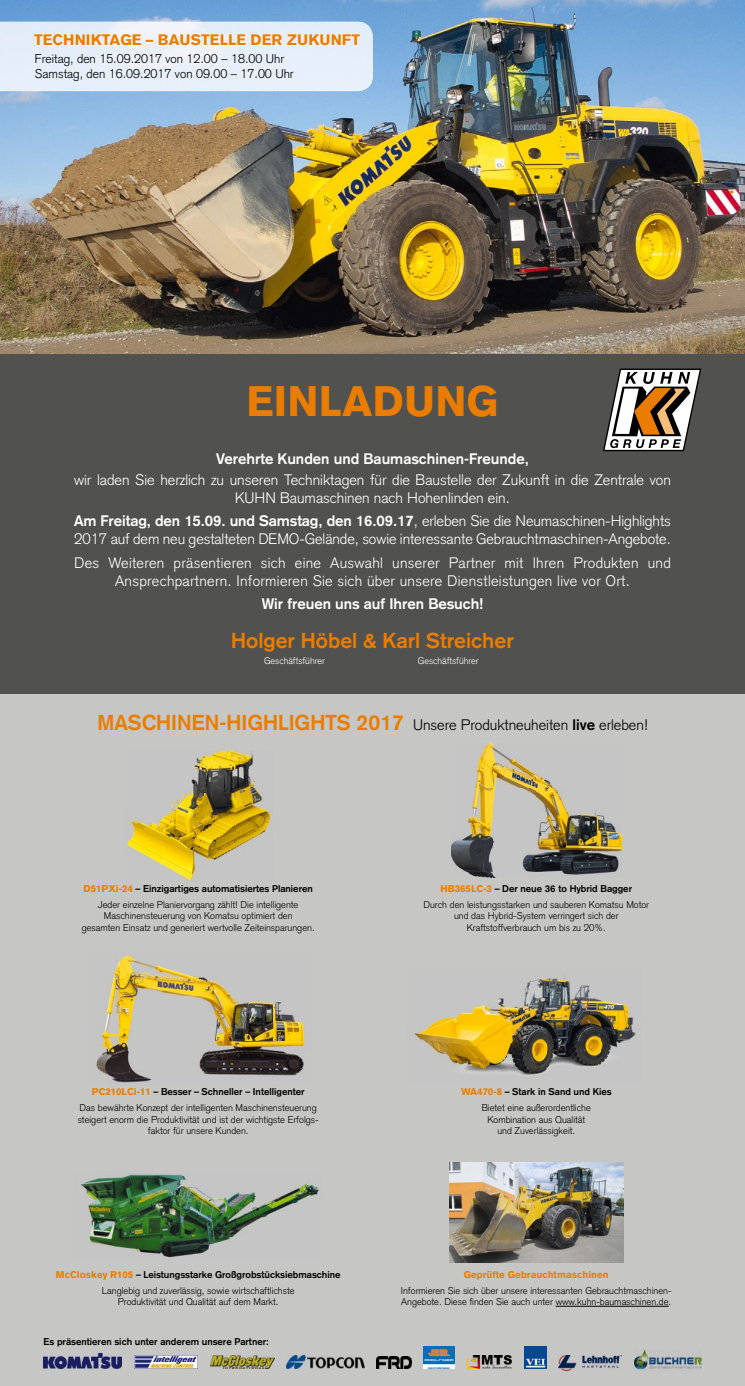
<style>
.page{position:relative;width:745px;height:1386px;background:#fff}
.page>*{position:absolute;margin:0;border:0;box-sizing:border-box;transform-origin:0 0}
.t1{font:900 41.88px "Akzidenz Grotesk";letter-spacing:.005em;color:#ea7d00}
.t2{font:700 21.25px "Akzidenz Grotesk";color:#ea7d00}
.t3{font:300 15px/18px "Akzidenz Grotesk";color:#fff;text-align:center}
.t4{font:300 15px/18px "Akzidenz Grotesk";letter-spacing:.02em;color:#fff;text-align:center}
.t5{font:700 15px "Akzidenz Grotesk";color:#fff}
.t6{font:300 15px "Akzidenz Grotesk";color:#000}
.t7{font:900 15px "Akzidenz Grotesk";letter-spacing:.005em;color:#ea7d00}
.t8{font:300 12.5px/15px "Akzidenz Grotesk";color:#000}
.t9{font:300 9.62px/11.6px "Akzidenz Grotesk";color:#000;text-align:center}
.t10{font:700 9.62px "Akzidenz Grotesk";color:#000}
.t11{font:900 9.62px "Akzidenz Grotesk";color:#ea7d00}
.t12{font:300 9.38px "Akzidenz Grotesk";color:#fff}
.s1{font-weight:700}
.s2{font-weight:700;font-size:21.25px;color:#ea7d00}
.s3{font-weight:900;color:#ea7d00}
</style>
<div class="page">
<img style="left:0;top:0;width:744px;height:354px">
<div style="left:0;top:22px;width:372px;height:69px;background:#e7effa"></div>
<svg style="left:34px;top:33px;width:326px;height:13px"></svg>
<div style="left:0;top:354px;width:744px;height:340px;background:#515150"></div>
<div style="left:0;top:694px;width:744px;height:691px;background:#c6c6c5"></div>
<svg style="left:603px;top:368px;width:98px;height:84px"></svg>
<hr style="left:555px;top:1305px;width:113px;height:1px;background:#000">
<img style="left:127px;top:750px;width:145px;height:130px">
<img style="left:451px;top:743px;width:170px;height:135px">
<img style="left:413px;top:977px;width:223px;height:99px">
<img style="left:96px;top:955px;width:211px;height:128px">
<img style="left:80px;top:1174px;width:239px;height:84px">
<img style="left:449px;top:1162px;width:174px;height:100px">
<img style="left:376px;top:1356px;width:35px;height:12px">
<img style="left:44px;top:1353px;width:77px;height:15px">
<img style="left:558px;top:1355px;width:63px;height:15px">
<img style="left:467px;top:1355px;width:44px;height:13px">
<img style="left:210px;top:1355px;width:64px;height:13px">
<img style="left:423px;top:1346px;width:31px;height:22px">
<img style="left:524px;top:1346px;width:22px;height:22px">
<img style="left:134px;top:1355px;width:64px;height:13px">
<img style="left:286px;top:1355px;width:78px;height:13px">
<img style="left:634px;top:1349px;width:67px;height:21px">
<h3 class="t7" style="left:34px;top:31px;width:327px">TECHNIKTAGE – BAUSTELLE DER ZUKUNFT</h3>
<p class="t8" style="left:35px;top:52px;width:260px">Freitag, den 15.09.2017 von 12.00 – 18.00 Uhr<br>Samstag, den 16.09.2017 von 09.00 – 17.00 Uhr</p>
<h1 class="t1" style="left:246px;top:375px;width:253px">EINLADUNG</h1>
<h3 class="t5" style="left:216px;top:449px;width:314px">Verehrte Kunden und Baumaschinen-Freunde,</h3>
<h3 class="t3" style="left:74px;top:471px;width:598px">wir laden Sie herzlich zu unseren Techniktagen für die Baustelle der Zukunft in die Zentrale von<br>KUHN Baumaschinen nach Hohenlinden ein.</h3>
<h3 class="t3" style="left:74px;top:512px;width:597px;text-align:left"><span class="s1">Am Freitag, den 15.09. und Samstag, den 16.09.17</span>, erleben Sie die Neumaschinen-Highlights<br>2017 auf dem neu gestalteten DEMO-Gelände, sowie interessante Gebrauchtmaschinen-Angebote.</h3>
<h3 class="t4" style="left:74px;top:553px;width:598px">Des Weiteren präsentieren sich eine Auswahl unserer Partner mit Ihren Produkten und<br>Ansprechpartnern. Informieren Sie sich über unsere Dienstleistungen live vor Ort.</h3>
<h3 class="t5" style="left:261px;top:595px;width:223px">Wir freuen uns auf Ihren Besuch!</h3>
<h2 class="t2" style="left:231px;top:628px;width:284px">Holger Höbel &amp; Karl Streicher</h2>
<p class="t12" style="left:264px;top:655px;width:62px">Geschäftsführer</p>
<p class="t12" style="left:417px;top:655px;width:62px">Geschäftsführer</p>
<h3 class="t6" style="left:97px;top:716px;width:551px"><span class="s2">MASCHINEN-HIGHLIGHTS 2017</span> Unsere Produktneuheiten <span class="s1">live</span> erleben!</h3>
<p class="t10" style="left:84px;top:882px;width:230px"><span class="s3">D51PXi-24</span> – Einzigartiges automatisiertes Planieren</p>
<p class="t9" style="left:82px;top:898px;width:234px">Jeder einzelne Planiervorgang zählt! Die intelligente<br>Maschinensteuerung von Komatsu optimiert den<br>gesamten Einsatz und generiert wertvolle Zeiteinsparungen.</p>
<p class="t10" style="left:440px;top:882px;width:193px"><span class="s3">HB365LC-3</span> – Der neue 36 to Hybrid Bagger</p>
<p class="t9" style="left:423px;top:898px;width:227px">Durch den leistungsstarken und sauberen Komatsu Motor und das Hybrid-System verringert sich der<br>Kraftstoffverbrauch um bis zu 20%.</p>
<p class="t10" style="left:92px;top:1086px;width:214px"><span class="s3">PC210LCi-11</span> – Besser – Schneller – Intelligenter</p>
<p class="t10" style="left:460px;top:1086px;width:152px"><span class="s3">WA470-8</span> – Stark in Sand und Kies</p>
<p class="t9" style="left:78px;top:1101px;width:242px">Das bewährte Konzept der intelligenten Maschinensteuerung steigert enorm die Produktivität und ist der wichtigste Erfolgs&shy;faktor für unsere Kunden.</p>
<p class="t9" style="left:481px;top:1101px;width:111px">Bietet eine außerordentliche<br>Kombination aus Qualität und Zuverlässigkeit.</p>
<p class="t10" style="left:56px;top:1268px;width:286px"><span class="s3">McCloskey R105</span> – Leistungsstarke Großgrobstücksiebmaschine</p>
<p class="t11" style="left:463px;top:1268px;width:146px">Geprüfte Gebrauchtmaschinen</p>
<p class="t9" style="left:102px;top:1284px;width:194px">Langlebig und zuverlässig, sowie wirtschaftlichste<br>Produktivität und Qualität auf dem Markt.</p>
<p class="t9" style="left:400px;top:1284px;width:272px;text-align:left">Informieren Sie sich über unsere interessanten Gebrauchtmaschinen-<br>Angebote. Diese finden Sie auch unter www.kuhn-baumaschinen.de.</p>
<p class="t10" style="left:44px;top:1335px;width:227px">Es präsentieren sich unter anderem unsere Partner:</p>
</div>
